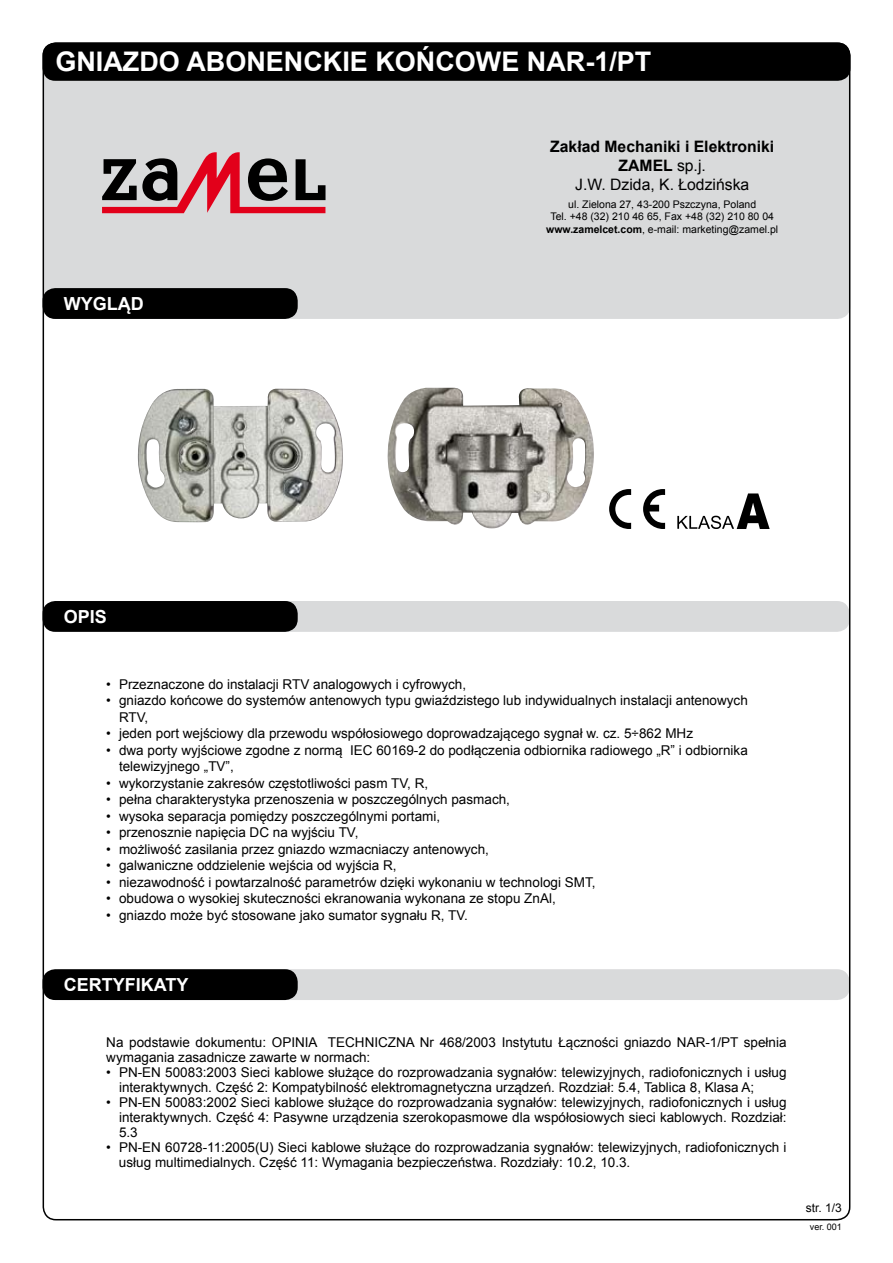
<style>
.page{position:relative;width:893px;height:1263px;background:#fff}
.page>*{position:absolute;margin:0;border:0;box-sizing:border-box;transform-origin:0 0}
.t1{font:700 27px "Arial";color:#fff}
.t2{font:700 18px "Arial";color:#fff}
.t3{font:700 15.75px/18.9px "Arial";color:#000;text-align:center}
.t4{font:13.5px/15px "Arial";color:#000}
.t5{font:12px "Arial";color:#000}
.t6{font:10.5px/12.6px "Arial";color:#000;text-align:center}
.t7{font:9px "Arial";color:#000}
.s1{font-weight:400}
.s2{font-weight:700}
</style>
<div class="page">
<div style="left:49px;top:601px;width:801px;height:31px;background:#d9dadb;border-radius:13px"></div>
<div style="left:43px;top:601px;width:255px;height:31px;background:#000;border-radius:13px"></div>
<div style="left:49px;top:969px;width:801px;height:31px;background:#d9dadb;border-radius:13px"></div>
<div style="left:43px;top:969px;width:255px;height:31px;background:#000;border-radius:13px"></div>
<img style="left:137px;top:388px;width:206px;height:134px">
<img style="left:387px;top:387px;width:207px;height:141px">
<svg style="left:609px;top:489px;width:22px;height:40px"></svg>
<svg style="left:643px;top:489px;width:22px;height:40px"></svg>
<svg style="left:677px;top:493px;width:93px;height:36px"></svg>
<div style="left:44px;top:62px;width:806px;height:257px;background:#d9dadb;border-radius:13px"></div>
<div style="left:43px;top:43px;width:807px;height:38px;background:#000;border-radius:13px"></div>
<svg style="left:102px;top:152px;width:223px;height:61px"></svg>
<div style="left:43px;top:288px;width:255px;height:31px;background:#000;border-radius:13px"></div>
<h1 class="t1" style="left:55px;top:43px;width:597px">GNIAZDO ABONENCKIE KOŃCOWE NAR-1/PT</h1>
<h2 class="t2" style="left:64px;top:291px;width:81px">WYGLĄD</h2>
<p class="t3" style="left:550px;top:138px;width:226px">Zakład Mechaniki i Elektroniki<br>ZAMEL <span class="s1">sp.j.<br>J.W. Dzida, K. Łodzińska</span></p>
<p class="t6" style="left:546px;top:198px;width:233px">ul. Zielona 27, 43-200 Pszczyna, Poland<br>Tel. +48 (32) 210 46 65, Fax +48 (32) 210 80 04 <span class="s2">www.zamelcet.com</span>, e-mail: marketing@zamel.pl</p>
<h2 class="t2" style="left:64px;top:604px;width:45px">OPIS</h2>
<p class="t4" style="left:106px;top:677px;width:361px">• Przeznaczone do instalacji RTV analogowych i cyfrowych,</p>
<p class="t4" style="left:119px;top:692px;width:630px;line-height:16.5px;text-indent:-13px">• gniazdo końcowe do systemów antenowych typu gwiaździstego lub indywidualnych instalacji antenowych<br>RTV,</p>
<p class="t4" style="left:106px;top:726px;width:588px">• jeden port wejściowy dla przewodu współosiowego doprowadzającego sygnał w. cz. 5÷862 MHz</p>
<p class="t4" style="left:119px;top:742px;width:630px;line-height:16.5px;text-indent:-13px">• dwa porty wyjściowe zgodne z normą IEC 60169-2 do podłączenia odbiornika radiowego „R” i odbiornika telewizyjnego „TV”,</p>
<p class="t4" style="left:106px;top:776px;width:323px">• wykorzystanie zakresów częstotliwości pasm TV, R,</p>
<p class="t4" style="left:106px;top:792px;width:405px">• pełna charakterystyka przenoszenia w poszczególnych pasmach,</p>
<p class="t4" style="left:106px;top:809px;width:335px">• wysoka separacja pomiędzy poszczególnymi portami,</p>
<p class="t4" style="left:106px;top:825px;width:254px">• przenosznie napięcia DC na wyjściu TV,</p>
<p class="t4" style="left:106px;top:842px;width:384px">• możliwość zasilania przez gniazdo wzmacniaczy antenowych,</p>
<p class="t4" style="left:106px;top:858px;width:292px">• galwaniczne oddzielenie wejścia od wyjścia R,</p>
<p class="t4" style="left:106px;top:875px;width:491px">• niezawodność i powtarzalność parametrów dzięki wykonaniu w technologi SMT,</p>
<p class="t4" style="left:106px;top:891px;width:451px">• obudowa o wysokiej skuteczności ekranowania wykonana ze stopu ZnAl,</p>
<p class="t4" style="left:106px;top:908px;width:363px">• gniazdo może być stosowane jako sumator sygnału R, TV.</p>
<h2 class="t2" style="left:64px;top:973px;width:126px">CERTYFIKATY</h2>
<p class="t4" style="left:106px;top:1035px;width:682px">Na podstawie dokumentu: OPINIA TECHNICZNA Nr 468/2003 Instytutu Łączności gniazdo NAR-1/PT spełnia wymagania zasadnicze zawarte w normach:</p>
<p class="t4" style="left:119px;top:1065px;width:669px;text-indent:-13px">• PN-EN 50083:2003 Sieci kablowe służące do rozprowadzania sygnałów: telewizyjnych, radiofonicznych i usług interaktywnych. Część 2: Kompatybilność elektromagnetyczna urządzeń. Rozdział: 5.4, Tablica 8, Klasa A;</p>
<p class="t4" style="left:119px;top:1094px;width:669px;text-align:justify;text-indent:-13px">• PN-EN 50083:2002 Sieci kablowe służące do rozprowadzania sygnałów: telewizyjnych, radiofonicznych i usług interaktywnych. Część 4: Pasywne urządzenia szerokopasmowe dla współosiowych sieci kablowych. Rozdział:<br>5.3</p>
<p class="t4" style="left:119px;top:1139px;width:669px;text-indent:-13px">• PN-EN 60728-11:2005(U) Sieci kablowe służące do rozprowadzania sygnałów: telewizyjnych, radiofonicznych i usług multimedialnych. Część 11: Wymagania bezpieczeństwa. Rozdziały: 10.2, 10.3.</p>
<p class="t5" style="left:806px;top:1200px;width:38px">str. 1/3</p>
<p class="t7" style="left:810px;top:1221px;width:34px">ver. 001</p>
</div>
